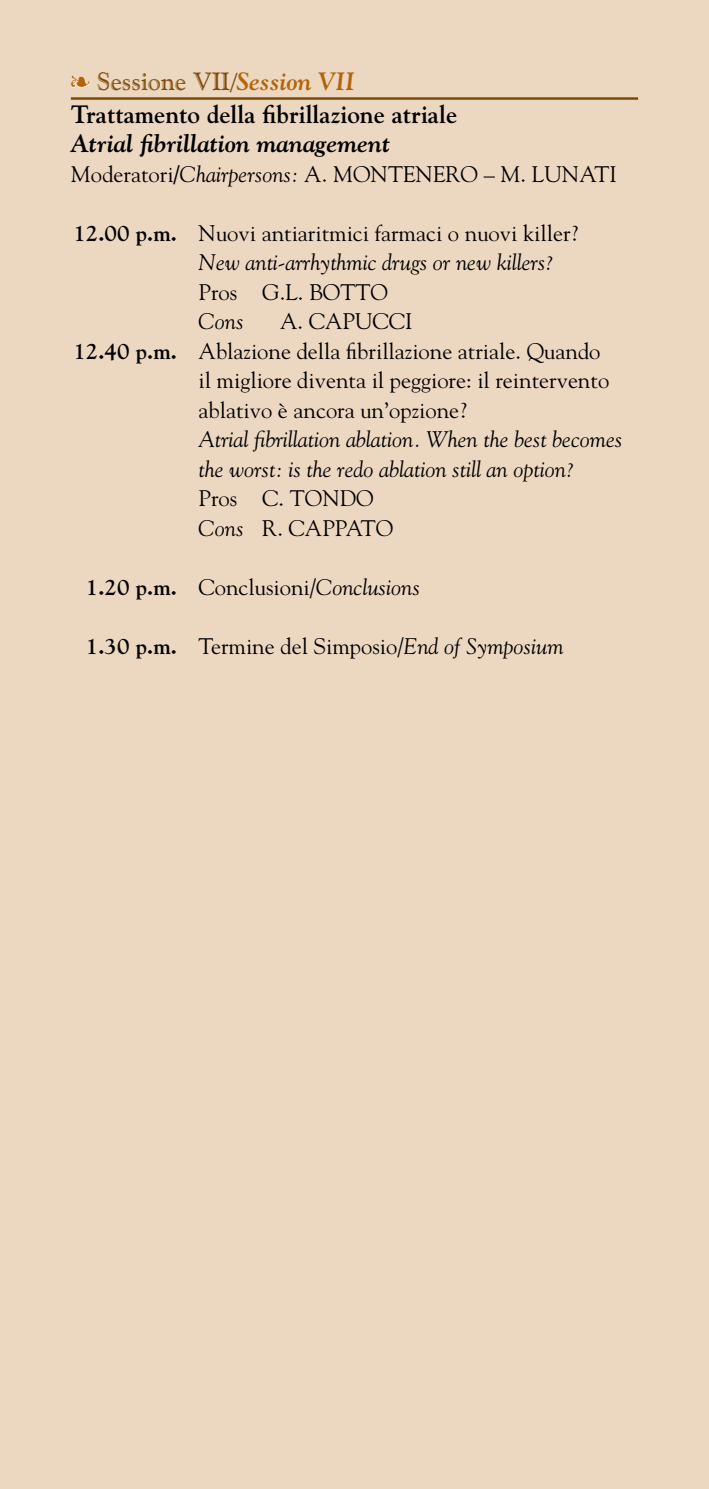
<style>
.page{position:relative;width:709px;height:1489px;background:#fff}
.page>*{position:absolute;margin:0;border:0;box-sizing:border-box;transform-origin:0 0}
.t1{font:700 25px "Goudy";color:#000}
.t2{font:italic 700 25px "Goudy";color:#000}
.t3{font:25px "Goudy Handtooled BT";color:#7c4b08}
.t4{font:22.5px/29.5px "Goudy";color:#000}
.t5{font:italic 22.5px/29.5px "Goudy";color:#000}
.s1{color:#b36408}
.s2{font-family:"Goudy";font-weight:700;font-style:italic;color:#b36408}
.s3{font-style:italic}
.s4{font-weight:700}
</style>
<div class="page">
<div style="left:0;top:0;width:709px;height:1488px;background:#ecd7c1"></div>
<hr style="left:71px;top:97px;width:567px;height:3px;background:#7c4b08">
<svg style="left:70px;top:75px;width:21px;height:13px"></svg>
<p class="t3" style="left:71px;top:66px;width:285px"><span class="s1">❧</span> Sessione VII/<span class="s2">Session VII</span></p>
<p class="t1" style="left:71px;top:99px;width:388px">Trattamento della fibrillazione atriale</p>
<p class="t2" style="left:71px;top:128px;width:321px">Atrial fibrillation management</p>
<p class="t4" style="left:71px;top:158px;width:547px">Moderatori<span class="s3">/Chairpersons:</span> A. MONTENERO – M. LUNATI</p>
<p class="t4" style="left:198px;top:217px;width:381px;text-indent:-125px"><span class="s4">12.00 p.m.</span> Nuovi antiaritmici farmaci o nuovi killer?<br><span class="s3">New anti-arrhythmic drugs or new killers?</span></p>
<p class="t4" style="left:198px;top:276px;width:191px">Pros G.L. BOTTO</p>
<p class="t5" style="left:198px;top:306px;width:46px">Cons</p>
<p class="t4" style="left:280px;top:306px;width:134px">A. CAPUCCI</p>
<p class="t4" style="left:73px;top:335px;width:528px"><span class="s4">12.40 p.m.</span> Ablazione della fibrillazione atriale. Quando</p>
<p class="t4" style="left:198px;top:365px;width:412px">il migliore diventa il peggiore: il reintervento</p>
<p class="t4" style="left:198px;top:394px;width:270px">ablativo è ancora un’opzione?</p>
<p class="t5" style="left:198px;top:424px;width:425px">Atrial fibrillation ablation. When the best becomes the worst: is the redo ablation still an option?</p>
<p class="t4" style="left:198px;top:483px;width:196px">Pros C. TONDO<br><span class="s3">Cons</span> R. CAPPATO</p>
<p class="t4" style="left:86px;top:571px;width:335px"><span class="s4">1.20 p.m.</span> Conclusioni/<span class="s3">Conclusions</span></p>
<p class="t4" style="left:86px;top:630px;width:479px"><span class="s4">1.30 p.m.</span> Termine del Simposio/<span class="s3">End of Symposium</span></p>
</div>
